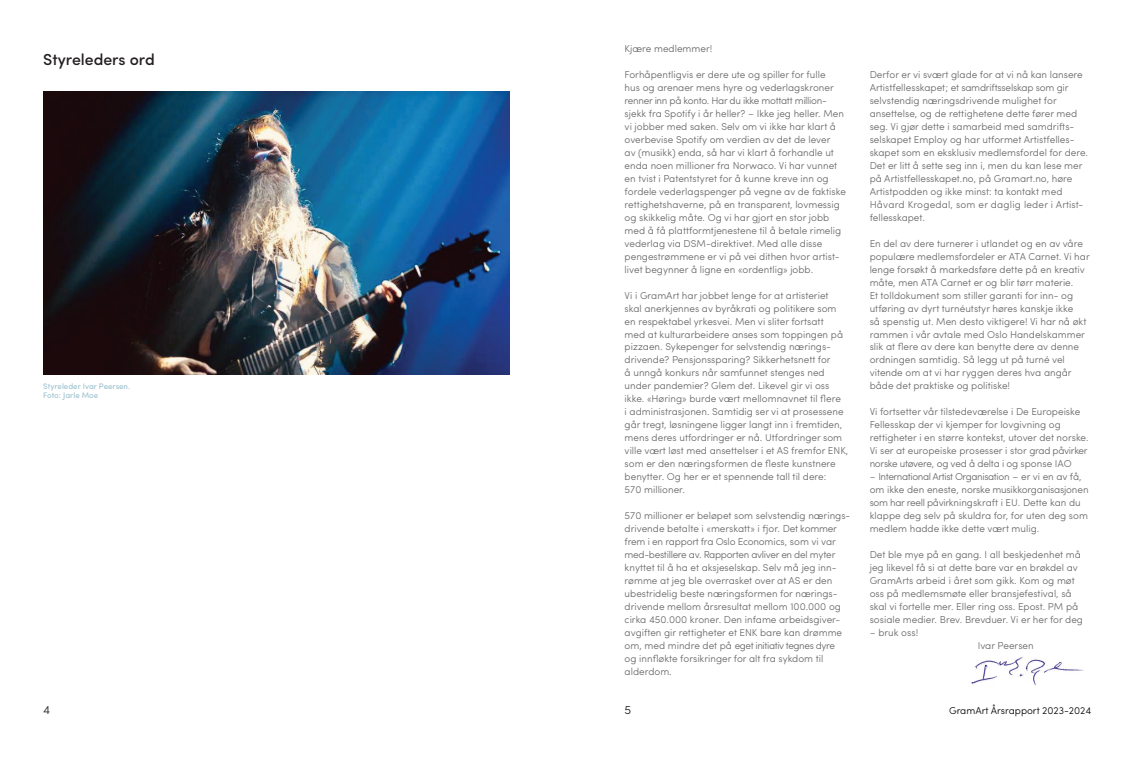
<style>
.page{position:relative;width:1134px;height:766px;background:#fff}
.page>*{position:absolute;margin:0;border:0;box-sizing:border-box;transform-origin:0 0}
.t1{font:500 16px "Sofia Pro";color:#231f20}
.t2{font:300 12px "Sofia Pro";color:#231f20}
.t3{font:300 10px/13px "Sofia Pro";color:#6b6a6a}
.t4{font:300 10px "Sofia Pro";color:#040503}
.t5{font:8px/9px "Sofia Pro";color:#9bc0cd}
</style>
<div class="page">
<img style="left:43px;top:92px;width:467px;height:282px">
<img style="left:971px;top:657px;width:112px;height:28px">
<h1 class="t1" style="left:43px;top:47px;width:113px">Styreleders ord</h1>
<p class="t5" style="left:43px;top:381px;width:89px">Styreleder Ivar Peersen.<br>Foto: Jarle Moe</p>
<p class="t3" style="left:625px;top:41px;width:89px">Kjære medlemmer!</p>
<p class="t3" style="left:625px;top:67px;width:223px">Forhåpentligvis er dere ute og spiller for fulle<br>hus og arenaer mens hyre og vederlagskroner renner inn på konto. Har du ikke mottatt million&shy;sjekk fra Spotify i år heller? – Ikke jeg heller. Men vi jobber med saken. Selv om vi ikke har klart å overbevise Spotify om verdien av det de lever<br>av (musikk) enda, så har vi klart å forhandle ut enda noen millioner fra Norwaco. Vi har vunnet en tvist i Patentstyret for å kunne kreve inn og fordele vederlagspenger på vegne av de faktiske rettighetshaverne, på en transparent, lovmessig og skikkelig måte. Og vi har gjort en stor jobb med å få plattformtjenestene til å betale rimelig vederlag via DSM-direktivet. Med alle disse pengestrømmene er vi på vei dithen hvor artist&shy;livet begynner å ligne en «ordentlig» jobb.</p>
<p class="t3" style="left:625px;top:288px;width:225px">Vi i GramArt har jobbet lenge for at artisteriet<br>skal anerkjennes av byråkrati og politikere som en respektabel yrkesvei. Men vi sliter fortsatt<br>med at kulturarbeidere anses som toppingen på pizzaen. Sykepenger for selvstendig nærings&shy;drivende? Pensjonssparing? Sikkerhetsnett for<br>å unngå konkurs når samfunnet stenges ned under pandemier? Glem det. Likevel gir vi oss ikke. «Høring» burde vært mellomnavnet til flere<br>i administrasjonen. Samtidig ser vi at prosessene går tregt, løsningene ligger langt inn i fremtiden, mens deres utfordringer er nå. Utfordringer som ville vært løst med ansettelser i et AS fremfor ENK, som er den næringsformen de fleste kunstnere benytter. Og her er et spennende tall til dere:<br>570 millioner.</p>
<p class="t3" style="left:625px;top:508px;width:227px">570 millioner er beløpet som selvstendig nærings&shy;drivende betalte i «merskatt» i fjor. Det kommer frem i en rapport fra Oslo Economics, som vi var med-bestillere av. Rapporten avliver en del myter knyttet til å ha et aksjeselskap. Selv må jeg inn&shy;rømme at jeg ble overrasket over at AS er den ubestridelig beste næringsformen for nærings&shy;drivende mellom årsresultat mellom 100.000 og cirka 450.000 kroner. Den infame arbeidsgiver&shy;avgiften gir rettigheter et ENK bare kan drømme om, med mindre det på eget initiativ tegnes dyre<br>og innfløkte forsikringer for alt fra sykdom til alderdom.</p>
<p class="t3" style="left:870px;top:67px;width:220px">Derfor er vi svært glade for at vi nå kan lansere Artistfellesskapet; et samdriftsselskap som gir selvstendig næringsdrivende mulighet for ansettelse, og de rettighetene dette fører med seg. Vi gjør dette i samarbeid med samdrifts&shy;selskapet Employ og har utformet Artistfelles&shy;skapet som en eksklusiv medlemsfordel for dere.<br>Det er litt å sette seg inn i, men du kan lese mer på Artistfellesskapet.no, på Gramart.no, høre Artistpodden og ikke minst: ta kontakt med Håvard Krogedal, som er daglig leder i Artist&shy;fellesskapet.</p>
<p class="t3" style="left:870px;top:236px;width:222px">En del av dere turnerer i utlandet og en av våre populære medlemsfordeler er ATA Carnet. Vi har lenge forsøkt å markedsføre dette på en kreativ måte, men ATA Carnet er og blir tørr materie.<br>Et tolldokument som stiller garanti for inn- og utføring av dyrt turnéutstyr høres kanskje ikke<br>så spenstig ut. Men desto viktigere! Vi har nå økt rammen i vår avtale med Oslo Handelskammer slik at flere av dere kan benytte dere av denne ordningen samtidig. Så legg ut på turné vel vitende om at vi har ryggen deres hva angår både det praktiske og politiske!</p>
<p class="t3" style="left:870px;top:404px;width:221px">Vi fortsetter vår tilstedeværelse i De Europeiske Fellesskap der vi kjemper for lovgivning og rettigheter i en større kontekst, utover det norske.<br>Vi ser at europeiske prosesser i stor grad påvirker norske utøvere, og ved å delta i og sponse IAO</p>
<p class="t3" style="left:870px;top:469px;width:220px">– International Artist Organisation – er vi en av få, om ikke den eneste, norske musikkorganisasjonen som har reell påvirkningskraft i EU. Dette kan du klappe deg selv på skuldra for, for uten deg som medlem hadde ikke dette vært mulig.</p>
<p class="t3" style="left:870px;top:547px;width:215px">Det ble mye på en gang. I all beskjedenhet må jeg likevel få si at dette bare var en brøkdel av GramArts arbeid i året som gikk. Kom og møt oss på medlemsmøte eller bransjefestival, så skal vi fortelle mer. Eller ring oss. Epost. PM på sosiale medier. Brev. Brevduer. Vi er her for deg</p>
<p class="t3" style="left:870px;top:625px;width:50px">– bruk oss!</p>
<p class="t3" style="left:978px;top:638px;width:58px">Ivar Peersen</p>
<p class="t2" style="left:43px;top:700px;width:9px">4</p>
<p class="t2" style="left:625px;top:700px;width:8px">5</p>
<p class="t4" style="left:949px;top:703px;width:144px">GramArt Årsrapport 2023-2024</p>
</div>
